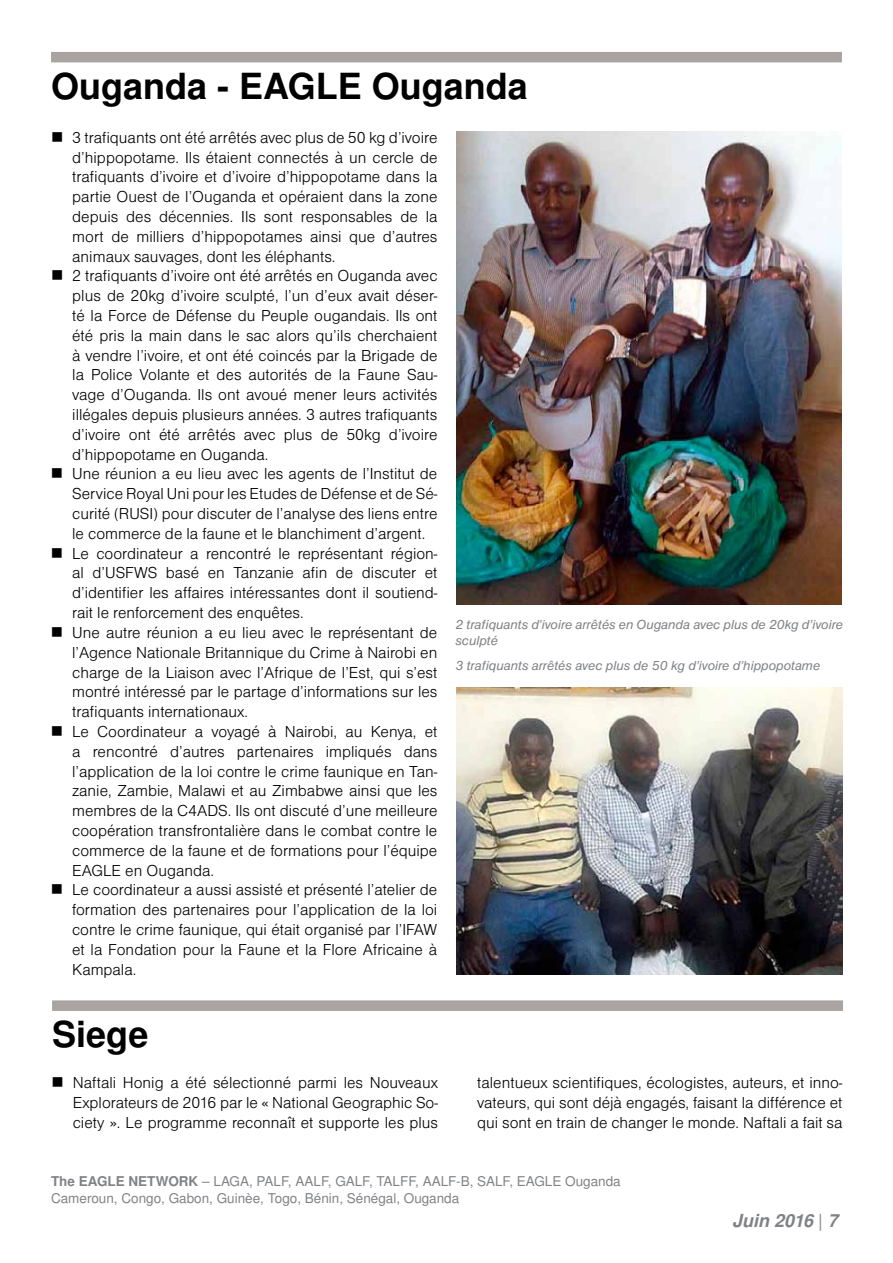
<style>
.page{position:relative;width:893px;height:1263px;background:#fff}
.page>*{position:absolute;margin:0;border:0;box-sizing:border-box;transform-origin:0 0}
.t1{font:700 36px "Nimbus Sans LOT";color:#000}
.t2{font:italic 700 18px "Nimbus Sans LOT";color:#808285}
.t3{font:16.5px/19.8px "Nimbus Sans DOT Ligh";color:#000;text-align:justify}
.t4{font:13.5px/16.2px "Nimbus Sans LOT";color:#808285}
.t5{font:italic 13.5px/16.2px "Nimbus Sans DOT";color:#808285}
.s1{font-weight:700}
.s2{font-weight:400;font-style:normal}
</style>
<div class="page">
<div style="left:51px;top:52px;width:791px;height:10px;background:#a9a3a1"></div>
<div style="left:52px;top:1000px;width:791px;height:11px;background:#a9a3a1"></div>
<img style="left:456px;top:132px;width:386px;height:472px">
<img style="left:456px;top:688px;width:386px;height:286px">
<h1 class="t1" style="left:51px;top:64px;width:478px">Ouganda - EAGLE Ouganda</h1>
<p class="t3" style="left:72px;top:128px;width:367px;text-align:left">3 trafiquants ont été arrêtés avec plus de 50 kg d’ivoire d’hippopotame. Ils étaient connectés à un cercle de trafiquants d’ivoire et d’ivoire d’hippopotame dans la partie Ouest de l’Ouganda et opéraient dans la zone depuis des décennies. Ils sont responsables de la mort de milliers d’hippopotames ainsi que d’autres animaux sauvages, dont les éléphants.<br>2 trafiquants d’ivoire ont été arrêtés en Ouganda avec plus de 20kg d’ivoire sculpté, l’un d’eux avait déser&shy;té la Force de Défense du Peuple ougandais. Ils ont été pris la main dans le sac alors qu’ils cherchaient à vendre l’ivoire, et ont été coincés par la Brigade de la Police Volante et des autorités de la Faune Sau&shy;vage d’Ouganda. Ils ont avoué mener leurs activités illégales depuis plusieurs années. 3 autres trafiquants d’ivoire ont été arrêtés avec plus de 50kg d’ivoire d’hippopotame en Ouganda.<br>Une réunion a eu lieu avec les agents de l’Institut de Service Royal Uni pour les Etudes de Défense et de Sé&shy;curité (RUSI) pour discuter de l’analyse des liens entre le commerce de la faune et le blanchiment d’argent.<br>Le coordinateur a rencontré le représentant région&shy;al d’USFWS basé en Tanzanie afin de discuter et d’identifier les affaires intéressantes dont il soutiend&shy;rait le renforcement des enquêtes.<br>Une autre réunion a eu lieu avec le représentant de l’Agence Nationale Britannique du Crime à Nairobi en charge de la Liaison avec l’Afrique de l’Est, qui s’est montré intéressé par le partage d’informations sur les trafiquants internationaux.<br>Le Coordinateur a voyagé à Nairobi, au Kenya, et a rencontré d’autres partenaires impliqués dans l’application de la loi contre le crime faunique en Tan&shy;zanie, Zambie, Malawi et au Zimbabwe ainsi que les membres de la C4ADS. Ils ont discuté d’une meilleure coopération transfrontalière dans le combat contre le commerce de la faune et de formations pour l’équipe EAGLE en Ouganda.<br>Le coordinateur a aussi assisté et présenté l’atelier de formation des partenaires pour l’application de la loi contre le crime faunique, qui était organisé par l’IFAW et la Fondation pour la Faune et la Flore Africaine à Kampala.</p>
<p class="t5" style="left:455px;top:616px;width:389px">2 trafiquants d’ivoire arrêtés en Ouganda avec plus de 20kg d’ivoire sculpté</p>
<p class="t5" style="left:455px;top:657px;width:366px">3 trafiquants arrêtés avec plus de 50 kg d’ivoire d’hippopotame</p>
<h1 class="t1" style="left:52px;top:1013px;width:98px">Siege</h1>
<p class="t3" style="left:73px;top:1073px;width:367px">Naftali Honig a été sélectionné parmi les Nouveaux Explorateurs de 2016 par le « National Geographic So&shy;ciety ». Le programme reconnaît et supporte les plus</p>
<p class="t3" style="left:477px;top:1073px;width:367px">talentueux scientifiques, écologistes, auteurs, et inno&shy;vateurs, qui sont déjà engagés, faisant la différence et qui sont en train de changer le monde. Naftali a fait sa</p>
<p class="t4" style="left:51px;top:1174px;width:571px"><span class="s1">The EAGLE NETWORK</span> – LAGA, PALF, AALF, GALF, TALFF, AALF-B, SALF, EAGLE Ouganda<br>Cameroun, Congo, Gabon, Guinèe, Togo, Bénin, Sénégal, Ouganda</p>
<p class="t2" style="left:732px;top:1210px;width:107px">Juin 2016 <span class="s2">|</span> 7</p>
</div>
